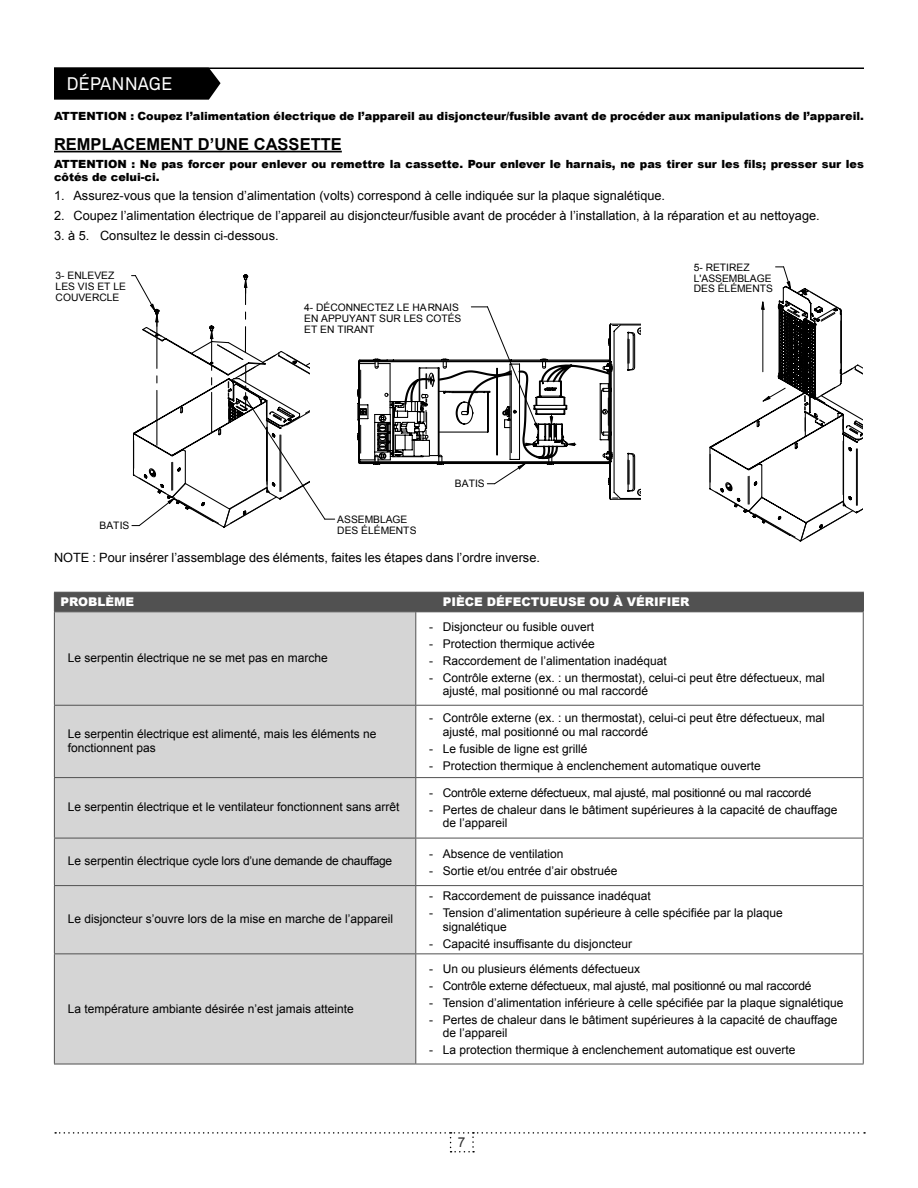
<style>
.page{position:relative;width:918px;height:1188px;background:#fff}
.page>*{position:absolute;margin:0;border:0;box-sizing:border-box;transform-origin:0 0}
.Titres{font:18px "Akkurat";color:#fff}
.Sub_titles{font:700 16.5px "Arial";color:#000}
.t1{font:13.65px "Arial";color:#313131}
.Texte_body_instructi{font:12.75px "Arial";color:#000}
.Texte_body_tableau{font:12px/13.5px "Arial";color:#000}
.Texte_body_tableau-2{font:12px "Arial";letter-spacing:-.02em;color:#000}
.t2{font:900 12px "Arial";color:#fff}
.Texte_avertissement{font:900 11.25px/12.8px "Arial";color:#000}
.t3{font:10.2px/10.9px "Arial";color:#000}
</style>
<div class="page">
<svg style="left:55px;top:1132px;width:810px;height:21px"></svg>
<svg style="left:54px;top:69px;width:167px;height:31px;background:#0c0c0c"></svg>
<hr style="left:54px;top:67px;width:810px;height:2px;background:#000">
<hr style="left:54px;top:151px;width:288px;height:1px;background:#000">
<svg style="left:131px;top:274px;width:204px;height:254px"></svg>
<svg style="left:357px;top:306px;width:283px;height:194px"></svg>
<svg style="left:709px;top:266px;width:154px;height:276px"></svg>
<div style="left:55px;top:612px;width:360px;height:452px;background:#d5d5d5"></div>
<hr style="left:863px;top:612px;width:1px;height:93px;background:#515151">
<hr style="left:863px;top:706px;width:1px;height:71px;background:#515151">
<hr style="left:863px;top:778px;width:1px;height:60px;background:#515151">
<hr style="left:863px;top:838px;width:1px;height:47px;background:#515151">
<hr style="left:863px;top:886px;width:1px;height:67px;background:#515151">
<hr style="left:863px;top:954px;width:1px;height:110px;background:#515151">
<div style="left:54px;top:592px;width:810px;height:19px;background:#515151"></div>
<hr style="left:54px;top:611px;width:362px;height:1px;background:#515151">
<hr style="left:54px;top:612px;width:1px;height:93px;background:#515151">
<hr style="left:416px;top:611px;width:448px;height:1px;background:#515151">
<hr style="left:415px;top:612px;width:1px;height:93px;background:#515151">
<hr style="left:54px;top:705px;width:362px;height:1px;background:#515151">
<hr style="left:54px;top:706px;width:1px;height:71px;background:#515151">
<hr style="left:416px;top:705px;width:448px;height:1px;background:#515151">
<hr style="left:415px;top:706px;width:1px;height:71px;background:#515151">
<hr style="left:54px;top:777px;width:362px;height:1px;background:#515151">
<hr style="left:54px;top:778px;width:1px;height:60px;background:#515151">
<hr style="left:416px;top:777px;width:448px;height:1px;background:#515151">
<hr style="left:415px;top:778px;width:1px;height:60px;background:#515151">
<hr style="left:54px;top:838px;width:362px;height:1px;background:#515151">
<hr style="left:54px;top:838px;width:1px;height:47px;background:#515151">
<hr style="left:416px;top:838px;width:448px;height:1px;background:#515151">
<hr style="left:415px;top:838px;width:1px;height:47px;background:#515151">
<hr style="left:54px;top:885px;width:362px;height:1px;background:#515151">
<hr style="left:54px;top:886px;width:1px;height:67px;background:#515151">
<hr style="left:416px;top:885px;width:448px;height:1px;background:#515151">
<hr style="left:415px;top:886px;width:1px;height:67px;background:#515151">
<hr style="left:54px;top:953px;width:362px;height:1px;background:#515151">
<hr style="left:54px;top:954px;width:1px;height:110px;background:#515151">
<hr style="left:416px;top:953px;width:448px;height:1px;background:#515151">
<hr style="left:415px;top:954px;width:1px;height:110px;background:#515151">
<hr style="left:54px;top:1064px;width:362px;height:1px;background:#515151">
<hr style="left:416px;top:1064px;width:448px;height:1px;background:#515151">
<p class="Titres" style="left:66px;top:72px;width:107px">DÉPANNAGE</p>
<p class="Texte_avertissement" style="left:54px;top:109px;width:811px">ATTENTION : Coupez l’alimentation électrique de l’appareil au disjoncteur/fusible avant de procéder aux manipulations de l’appareil.</p>
<p class="Sub_titles" style="left:54px;top:133px;width:289px">REMPLACEMENT D’UNE CASSETTE</p>
<p class="Texte_avertissement" style="left:54px;top:157px;width:812px">ATTENTION : Ne pas forcer pour enlever ou remettre la cassette. Pour enlever le harnais, ne pas tirer sur les fils; presser sur les côtés de celui-ci.</p>
<p class="Texte_body_instructi" style="left:54px;top:188px;width:613px">1. Assurez-vous que la tension d’alimentation (volts) correspond à celle indiquée sur la plaque signalétique.</p>
<p class="Texte_body_instructi" style="left:54px;top:207px;width:767px">2. Coupez l’alimentation électrique de l’appareil au disjoncteur/fusible avant de procéder à l’installation, à la réparation et au nettoyage.</p>
<p class="Texte_body_instructi" style="left:54px;top:227px;width:226px">3. à 5. Consultez le dessin ci-dessous.</p>
<p class="t3" style="left:56px;top:270px;width:72px">3- ENLEVEZ<br>LES VIS ET LE<br>COUVERCLE</p>
<p class="t3" style="left:304px;top:302px;width:159px">4- DÉCONNECTEZ LE HARNAIS<br>EN APPUYANT SUR LES COTÉS<br>ET EN TIRANT</p>
<p class="t3" style="left:455px;top:478px;width:31px">BATIS</p>
<p class="t3" style="left:100px;top:520px;width:31px">BATIS</p>
<p class="t3" style="left:337px;top:514px;width:81px">ASSEMBLAGE<br>DES ÉLÉMENTS</p>
<p class="Texte_body_instructi" style="left:54px;top:549px;width:487px">NOTE : Pour insérer l’assemblage des éléments, faites les étapes dans l’ordre inverse.</p>
<p class="t3" style="left:694px;top:262px;width:81px">5- RETIREZ<br>L'ASSEMBLAGE<br>DES ÉLÉMENTS</p>
<p class="t2" style="left:60px;top:593px;width:75px">PROBLÈME</p>
<p class="t2" style="left:443px;top:593px;width:248px">PIÈCE DÉFECTUEUSE OU À VÉRIFIER</p>
<p class="Texte_body_tableau" style="left:68px;top:651px;width:262px">Le serpentin électrique ne se met pas en marche</p>
<p class="Texte_body_tableau" style="left:68px;top:727px;width:310px">Le serpentin électrique est alimenté, mais les éléments ne fonctionnent pas</p>
<p class="Texte_body_tableau" style="left:68px;top:801px;width:333px">Le serpentin électrique et le ventilateur fonctionnent sans arrêt</p>
<p class="Texte_body_tableau-2" style="left:68px;top:853px;width:326px">Le serpentin électrique cycle lors d’une demande de chauffage</p>
<p class="Texte_body_tableau" style="left:68px;top:913px;width:327px">Le disjoncteur s’ouvre lors de la mise en marche de l’appareil</p>
<p class="Texte_body_tableau" style="left:68px;top:1002px;width:288px">La température ambiante désirée n’est jamais atteinte</p>
<p class="Texte_body_tableau" style="left:429px;top:620px;width:166px">- Disjoncteur ou fusible ouvert</p>
<p class="Texte_body_tableau" style="left:429px;top:637px;width:167px">- Protection thermique activée</p>
<p class="Texte_body_tableau" style="left:429px;top:654px;width:239px">- Raccordement de l’alimentation inadéquat</p>
<p class="Texte_body_tableau" style="left:443px;top:671px;width:384px;text-indent:-14px">- Contrôle externe (ex. : un thermostat), celui-ci peut être défectueux, mal ajusté, mal positionné ou mal raccordé</p>
<p class="Texte_body_tableau" style="left:443px;top:711px;width:384px;text-indent:-14px">- Contrôle externe (ex. : un thermostat), celui-ci peut être défectueux, mal ajusté, mal positionné ou mal raccordé</p>
<p class="Texte_body_tableau" style="left:429px;top:742px;width:160px">- Le fusible de ligne est grillé</p>
<p class="Texte_body_tableau" style="left:429px;top:759px;width:333px">- Protection thermique à enclenchement automatique ouverte</p>
<p class="Texte_body_tableau-2" style="left:429px;top:785px;width:384px">- Contrôle externe défectueux, mal ajusté, mal positionné ou mal raccordé</p>
<p class="Texte_body_tableau" style="left:443px;top:803px;width:396px;text-indent:-14px">- Pertes de chaleur dans le bâtiment supérieures à la capacité de chauffage de l’appareil</p>
<p class="Texte_body_tableau" style="left:429px;top:847px;width:136px">- Absence de ventilation</p>
<p class="Texte_body_tableau" style="left:429px;top:864px;width:190px">- Sortie et/ou entrée d’air obstruée</p>
<p class="Texte_body_tableau" style="left:429px;top:890px;width:223px">- Raccordement de puissance inadéquat</p>
<p class="Texte_body_tableau" style="left:443px;top:907px;width:342px;text-indent:-14px">- Tension d’alimentation supérieure à celle spécifiée par la plaque signalétique</p>
<p class="Texte_body_tableau" style="left:429px;top:937px;width:204px">- Capacité insuffisante du disjoncteur</p>
<p class="Texte_body_tableau" style="left:429px;top:962px;width:212px">- Un ou plusieurs éléments défectueux</p>
<p class="Texte_body_tableau-2" style="left:429px;top:977px;width:384px">- Contrôle externe défectueux, mal ajusté, mal positionné ou mal raccordé</p>
<p class="Texte_body_tableau" style="left:429px;top:996px;width:416px">- Tension d’alimentation inférieure à celle spécifiée par la plaque signalétique</p>
<p class="Texte_body_tableau" style="left:443px;top:1013px;width:396px;text-indent:-14px">- Pertes de chaleur dans le bâtiment supérieures à la capacité de chauffage de l’appareil</p>
<p class="Texte_body_tableau" style="left:429px;top:1043px;width:368px">- La protection thermique à enclenchement automatique est ouverte</p>
<p class="t1" style="left:458px;top:1133px;width:9px">7</p>
</div>
